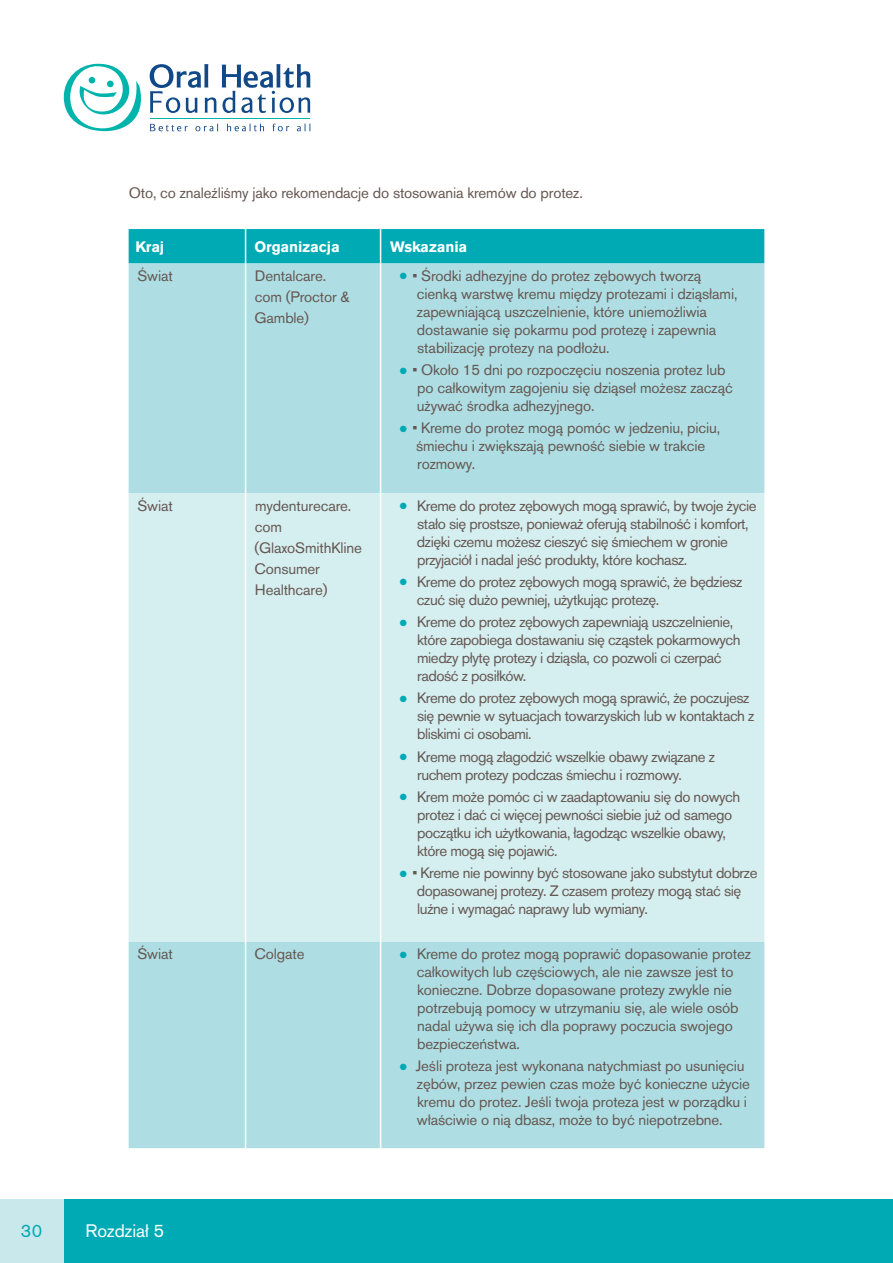
<style>
.page{position:relative;width:893px;height:1263px;background:#fff}
.page>*{position:absolute;margin:0;border:0;box-sizing:border-box;transform-origin:0 0}
.OHF_Header{font:18px "Akzidenz Grotesk Pro";color:#fff}
.t1{font:18px "Akzidenz Grotesk Pro";color:#00aab4}
.OHF_Body_Copy{font:15px/18px "Akzidenz Grotesk Pro";letter-spacing:-.03em;color:#655751}
.OHF_Body_Copy-2{font:15px/18px "Akzidenz Grotesk Pro";letter-spacing:-.01em;color:#655751}
.OHF_Bullets{font:15px/21px "Akzidenz Grotesk Pro";letter-spacing:-.01em;color:#655751}
.OHF_Bullets-2{font:700 15px "Akzidenz Grotesk Pro";letter-spacing:-.01em;color:#fff}
.s1{color:#00aab4}
</style>
<div class="page">
<svg style="left:64px;top:64px;width:246px;height:67px"></svg>
<hr style="left:150px;top:118px;width:160px;height:1px;background:#00b4ac">
<div style="left:0;top:1199px;width:893px;height:64px;background:#00aab4"></div>
<div style="left:0;top:1199px;width:63px;height:64px;background:#c8e8ec"></div>
<div style="left:129px;top:229px;width:635px;height:34px;background:#00aab4"></div>
<div style="left:129px;top:263px;width:635px;height:885px;background:#aedee4"></div>
<div style="left:129px;top:493px;width:635px;height:449px;background:#d5eef0"></div>
<hr style="left:245px;top:229px;width:1px;height:34px;background:#fff">
<hr style="left:380px;top:229px;width:1px;height:34px;background:#fff">
<hr style="left:245px;top:263px;width:1px;height:230px;background:#fff">
<hr style="left:380px;top:263px;width:1px;height:230px;background:#fff">
<hr style="left:245px;top:493px;width:1px;height:449px;background:#fff">
<hr style="left:380px;top:493px;width:1px;height:449px;background:#fff">
<hr style="left:245px;top:942px;width:1px;height:206px;background:#fff">
<hr style="left:380px;top:942px;width:1px;height:206px;background:#fff">
<p class="OHF_Body_Copy-2" style="left:129px;top:183px;width:455px">Oto, co znaleźliśmy jako rekomendacje do stosowania kremów do protez.</p>
<p class="OHF_Bullets-2" style="left:135px;top:237px;width:30px">Kraj</p>
<p class="OHF_Bullets-2" style="left:254px;top:237px;width:87px">Organizacja</p>
<p class="OHF_Bullets-2" style="left:390px;top:237px;width:79px">Wskazania</p>
<p class="OHF_Bullets" style="left:137px;top:265px;width:37px">Świat</p>
<p class="OHF_Bullets" style="left:255px;top:265px;width:97px">Dentalcare. com (Proctor &amp;<br>Gamble)</p>
<p class="OHF_Body_Copy-2" style="left:417px;top:266px;width:322px;text-indent:-17px"><span class="s1">●</span> • Środki adhezyjne do protez zębowych tworzą cienką warstwę kremu między protezami i dziąsłami, zapewniającą uszczelnienie, które uniemożliwia dostawanie się pokarmu pod protezę i zapewnia stabilizację protezy na podłożu.</p>
<p class="OHF_Body_Copy-2" style="left:417px;top:361px;width:317px;text-indent:-17px"><span class="s1">●</span> • Około 15 dni po rozpoczęciu noszenia protez lub po całkowitym zagojeniu się dziąseł możesz zacząć używać środka adhezyjnego.</p>
<p class="OHF_Body_Copy-2" style="left:416px;top:419px;width:306px;text-indent:-16px"><span class="s1">●</span> • Kreme do protez mogą pomóc w jedzeniu, piciu, śmiechu i zwiększają pewność siebie w trakcie rozmowy.</p>
<p class="OHF_Bullets" style="left:137px;top:495px;width:37px">Świat</p>
<p class="OHF_Bullets" style="left:254px;top:495px;width:109px">mydenturecare. com (GlaxoSmithKline<br>Consumer<br>Healthcare)</p>
<p class="OHF_Body_Copy" style="left:417px;top:496px;width:341px;text-indent:-17px"><span class="s1">●</span> Kreme do protez zębowych mogą sprawić, by twoje życie stało się prostsze, ponieważ oferują stabilność i komfort, dzięki czemu możesz cieszyć się śmiechem w gronie przyjaciół i nadal jeść produkty, które kochasz.</p>
<p class="OHF_Body_Copy" style="left:417px;top:572px;width:327px;text-indent:-17px"><span class="s1">●</span> Kreme do protez zębowych mogą sprawić, że będziesz czuć się dużo pewniej, użytkując protezę.</p>
<p class="OHF_Body_Copy" style="left:417px;top:613px;width:325px;text-indent:-17px"><span class="s1">●</span> Kreme do protez zębowych zapewniają uszczelnienie, które zapobiega dostawaniu się cząstek pokarmowych miedzy płytę protezy i dziąsła, co pozwoli ci czerpać radość z posiłków.</p>
<p class="OHF_Body_Copy" style="left:417px;top:689px;width:339px;text-indent:-17px"><span class="s1">●</span> Kreme do protez zębowych mogą sprawić, że poczujesz się pewnie w sytuacjach towarzyskich lub w kontaktach z bliskimi ci osobami.</p>
<p class="OHF_Body_Copy" style="left:417px;top:747px;width:299px;text-indent:-17px"><span class="s1">●</span> Kreme mogą złagodzić wszelkie obawy związane z ruchem protezy podczas śmiechu i rozmowy.</p>
<p class="OHF_Body_Copy" style="left:417px;top:787px;width:324px;text-indent:-17px"><span class="s1">●</span> Krem może pomóc ci w zaadaptowaniu się do nowych protez i dać ci więcej pewności siebie już od samego początku ich użytkowania, łagodząc wszelkie obawy, które mogą się pojawić.</p>
<p class="OHF_Body_Copy" style="left:417px;top:864px;width:342px;text-indent:-17px"><span class="s1">●</span> • Kreme nie powinny być stosowane jako substytut dobrze dopasowanej protezy. Z czasem protezy mogą stać się luźne i wymagać naprawy lub wymiany.</p>
<p class="OHF_Bullets" style="left:137px;top:943px;width:37px">Świat</p>
<p class="OHF_Bullets" style="left:255px;top:943px;width:51px">Colgate</p>
<p class="OHF_Body_Copy-2" style="left:417px;top:945px;width:336px;text-indent:-17px"><span class="s1">●</span> Kreme do protez mogą poprawić dopasowanie protez całkowitych lub częściowych, ale nie zawsze jest to konieczne. Dobrze dopasowane protezy zwykle nie potrzebują pomocy w utrzymaniu się, ale wiele osób nadal używa się ich dla poprawy poczucia swojego bezpieczeństwa.</p>
<p class="OHF_Body_Copy-2" style="left:417px;top:1057px;width:335px;text-indent:-17px"><span class="s1">●</span> Jeśli proteza jest wykonana natychmiast po usunięciu zębów, przez pewien czas może być konieczne użycie kremu do protez. Jeśli twoja proteza jest w porządku i właściwie o nią dbasz, może to być niepotrzebne.</p>
<p class="t1" style="left:21px;top:1218px;width:23px">30</p>
<p class="OHF_Header" style="left:85px;top:1218px;width:80px">Rozdział 5</p>
</div>
